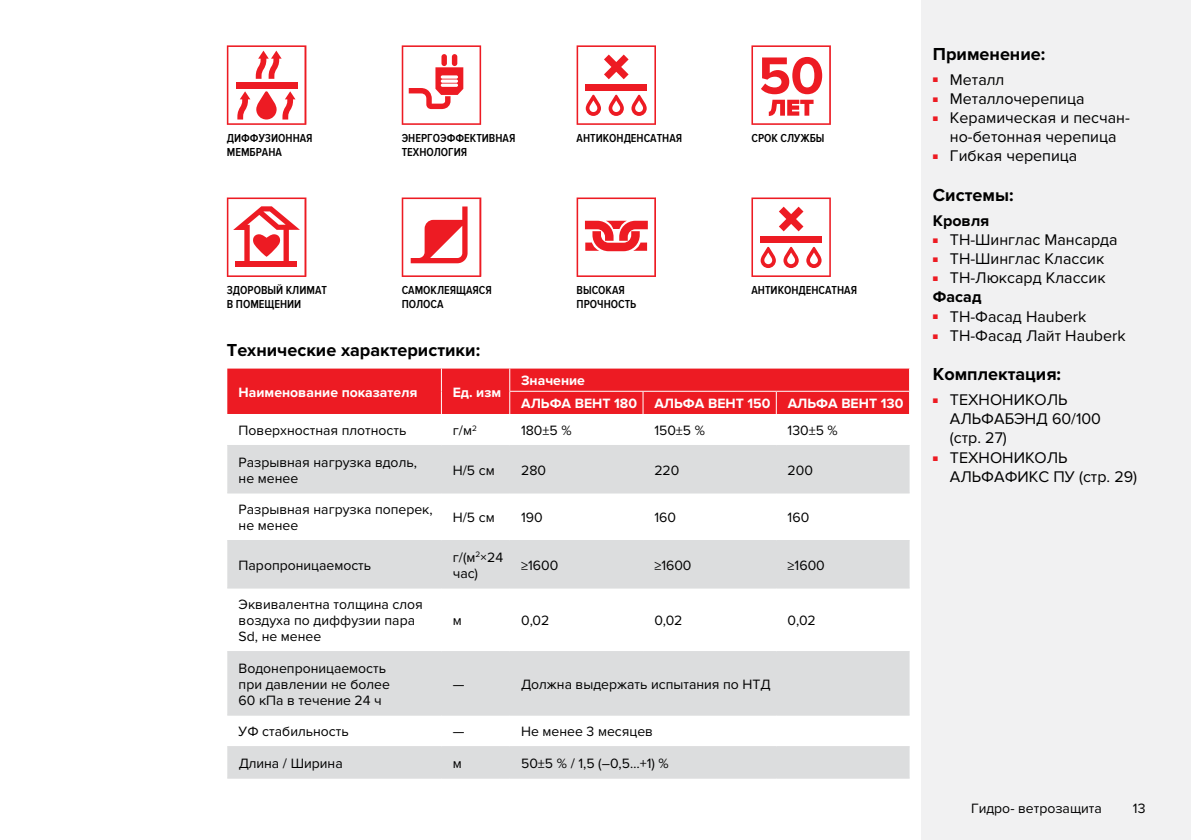
<style>
.page{position:relative;width:1191px;height:840px;background:#fff}
.page>*{position:absolute;margin:0;border:0;box-sizing:border-box;transform-origin:0 0}
.t1{font:700 18px "Proxima Nova";color:#000}
.t2{font:16px/19.2px "Proxima Nova";color:#000}
.t3{font:700 16px "Proxima Nova";color:#000}
.t4{font:14px/16px "Proxima Nova";color:#000}
.t5{font:700 14px/22.6px "Proxima Nova";color:#fff}
.t6{font:600 12px/14px "Proxima Nova Cond";color:#000}
.s1{font-size:8px;color:#ed1b23}
.s2{font-weight:700}
</style>
<div class="page">
<div style="left:921px;top:0;width:270px;height:839px;background:#f1f1f2"></div>
<svg style="left:751px;top:197px;width:80px;height:80px"></svg>
<svg style="left:402px;top:197px;width:79px;height:80px"></svg>
<svg style="left:576px;top:45px;width:80px;height:80px"></svg>
<svg style="left:227px;top:45px;width:79px;height:80px"></svg>
<svg style="left:227px;top:197px;width:79px;height:80px"></svg>
<svg style="left:402px;top:45px;width:79px;height:80px"></svg>
<svg style="left:576px;top:197px;width:80px;height:80px"></svg>
<svg style="left:751px;top:45px;width:80px;height:80px"></svg>
<svg style="left:227px;top:446px;width:682px;height:331px;fill:#dcddde"></svg>
<div style="left:227px;top:368px;width:683px;height:46px;background:#ed1b23"></div>
<hr style="left:227px;top:445px;width:214px;height:1px;background:#dcddde">
<hr style="left:441px;top:445px;width:69px;height:1px;background:#dcddde">
<hr style="left:510px;top:445px;width:133px;height:1px;background:#dcddde">
<hr style="left:643px;top:445px;width:133px;height:1px;background:#dcddde">
<hr style="left:776px;top:445px;width:133px;height:1px;background:#dcddde">
<hr style="left:227px;top:492px;width:214px;height:1px;background:#dcddde">
<hr style="left:441px;top:492px;width:69px;height:1px;background:#dcddde">
<hr style="left:510px;top:492px;width:133px;height:1px;background:#dcddde">
<hr style="left:643px;top:492px;width:133px;height:1px;background:#dcddde">
<hr style="left:776px;top:492px;width:133px;height:1px;background:#dcddde">
<hr style="left:227px;top:540px;width:214px;height:1px;background:#dcddde">
<hr style="left:441px;top:540px;width:69px;height:1px;background:#dcddde">
<hr style="left:510px;top:540px;width:133px;height:1px;background:#dcddde">
<hr style="left:643px;top:540px;width:133px;height:1px;background:#dcddde">
<hr style="left:776px;top:540px;width:133px;height:1px;background:#dcddde">
<hr style="left:227px;top:587px;width:214px;height:1px;background:#dcddde">
<hr style="left:441px;top:587px;width:69px;height:1px;background:#dcddde">
<hr style="left:510px;top:587px;width:133px;height:1px;background:#dcddde">
<hr style="left:643px;top:587px;width:133px;height:1px;background:#dcddde">
<hr style="left:776px;top:587px;width:133px;height:1px;background:#dcddde">
<hr style="left:227px;top:650px;width:214px;height:1px;background:#dcddde">
<hr style="left:441px;top:650px;width:69px;height:1px;background:#dcddde">
<hr style="left:510px;top:650px;width:133px;height:1px;background:#dcddde">
<hr style="left:643px;top:650px;width:133px;height:1px;background:#dcddde">
<hr style="left:776px;top:650px;width:133px;height:1px;background:#dcddde">
<hr style="left:227px;top:714px;width:214px;height:1px;background:#dcddde">
<hr style="left:441px;top:714px;width:69px;height:1px;background:#dcddde">
<hr style="left:510px;top:714px;width:133px;height:1px;background:#dcddde">
<hr style="left:643px;top:714px;width:133px;height:1px;background:#dcddde">
<hr style="left:776px;top:714px;width:133px;height:1px;background:#dcddde">
<hr style="left:227px;top:745px;width:214px;height:1px;background:#dcddde">
<hr style="left:441px;top:745px;width:69px;height:1px;background:#dcddde">
<hr style="left:510px;top:745px;width:133px;height:1px;background:#dcddde">
<hr style="left:643px;top:745px;width:133px;height:1px;background:#dcddde">
<hr style="left:776px;top:745px;width:133px;height:1px;background:#dcddde">
<hr style="left:227px;top:777px;width:214px;height:1px;background:#dcddde">
<hr style="left:441px;top:777px;width:69px;height:1px;background:#dcddde">
<hr style="left:510px;top:777px;width:133px;height:1px;background:#dcddde">
<hr style="left:643px;top:777px;width:133px;height:1px;background:#dcddde">
<hr style="left:776px;top:777px;width:133px;height:1px;background:#dcddde">
<hr style="left:509px;top:390px;width:134px;height:1px;background:#fff">
<hr style="left:643px;top:390px;width:133px;height:1px;background:#fff">
<hr style="left:776px;top:390px;width:134px;height:1px;background:#fff">
<p class="t6" style="left:576px;top:131px;width:107px">антиконденсатная</p>
<p class="t6" style="left:227px;top:131px;width:87px">Диффузионная</p>
<p class="t6" style="left:751px;top:131px;width:75px">срок службы</p>
<p class="t6" style="left:227px;top:145px;width:57px">мембрана</p>
<p class="t6" style="left:402px;top:131px;width:115px">Энергоэффективная технология</p>
<p class="t6" style="left:227px;top:283px;width:102px">Здоровый климат в помещении</p>
<p class="t6" style="left:402px;top:283px;width:92px">Самоклеящаяся полоса</p>
<p class="t1" style="left:227px;top:340px;width:255px">Технические характеристики:</p>
<p class="t6" style="left:576px;top:283px;width:61px">высокая прочность</p>
<p class="t6" style="left:751px;top:283px;width:107px">антиконденсатная</p>
<p class="t5" style="left:239px;top:381px;width:180px">Наименование показателя</p>
<p class="t5" style="left:453px;top:381px;width:50px">Ед. изм</p>
<p class="t5" style="left:521px;top:369px;width:65px">Значение<br>АЛЬ</p>
<p class="t5" style="left:549px;top:392px;width:35px">ФА ВЕНТ</p>
<p class="t5" style="left:614px;top:392px;width:51px">180 АЛЬ</p>
<p class="t5" style="left:683px;top:392px;width:35px">ФА ВЕНТ</p>
<p class="t5" style="left:747px;top:392px;width:51px">150 АЛЬ</p>
<p class="t5" style="left:816px;top:392px;width:35px">ФА ВЕНТ</p>
<p class="t5" style="left:880px;top:392px;width:24px">130</p>
<p class="t4" style="left:239px;top:422px;width:169px">Поверхностная плотность</p>
<p class="t4" style="left:453px;top:422px;width:26px">г/м<sup>2</sup></p>
<p class="t4" style="left:521px;top:422px;width:52px">180±5 %</p>
<p class="t4" style="left:654px;top:422px;width:52px">150±5 %</p>
<p class="t4" style="left:787px;top:422px;width:52px">130±5 %</p>
<p class="t4" style="left:239px;top:454px;width:180px">Разрывная нагрузка вдоль, не менее</p>
<p class="t4" style="left:453px;top:462px;width:43px">Н/5 см</p>
<p class="t4" style="left:521px;top:462px;width:26px">280</p>
<p class="t4" style="left:654px;top:462px;width:27px">220</p>
<p class="t4" style="left:787px;top:462px;width:27px">200</p>
<p class="t4" style="left:239px;top:501px;width:196px">Разрывная нагрузка поперек, не менее</p>
<p class="t4" style="left:453px;top:509px;width:43px">Н/5 см</p>
<p class="t4" style="left:521px;top:509px;width:23px">190</p>
<p class="t4" style="left:654px;top:509px;width:23px">160</p>
<p class="t4" style="left:787px;top:509px;width:23px">160</p>
<p class="t4" style="left:239px;top:557px;width:134px">Паропроницаемость</p>
<p class="t4" style="left:453px;top:549px;width:52px">г/(м<sup>2</sup>×24 час)</p>
<p class="t4" style="left:521px;top:557px;width:39px">≥1600</p>
<p class="t4" style="left:654px;top:557px;width:39px">≥1600</p>
<p class="t4" style="left:787px;top:557px;width:39px">≥1600</p>
<p class="t4" style="left:239px;top:596px;width:186px">Эквивалентна толщина слоя воздуха по диффузии пара<br>Sd, не менее</p>
<p class="t4" style="left:453px;top:612px;width:11px">м</p>
<p class="t4" style="left:521px;top:612px;width:30px">0,02</p>
<p class="t4" style="left:654px;top:612px;width:30px">0,02</p>
<p class="t4" style="left:787px;top:612px;width:30px">0,02</p>
<p class="t4" style="left:239px;top:660px;width:153px">Водонепроницаемость при давлении не более<br>60 кПа в течение 24 ч</p>
<p class="t4" style="left:453px;top:676px;width:13px">—</p>
<p class="t4" style="left:521px;top:676px;width:250px">Должна выдержать испытания по НТД</p>
<p class="t4" style="left:239px;top:723px;width:112px">УФ стабильность</p>
<p class="t4" style="left:453px;top:723px;width:13px">—</p>
<p class="t4" style="left:521px;top:723px;width:133px">Не менее 3 месяцев</p>
<p class="t4" style="left:239px;top:755px;width:106px">Длина / Ширина</p>
<p class="t4" style="left:453px;top:755px;width:11px">м</p>
<p class="t4" style="left:521px;top:755px;width:149px">50±5 % / 1,5 (–0,5…+1) %</p>
<p class="t1" style="left:933px;top:43px;width:114px">Применение:</p>
<p class="t2" style="left:933px;top:70px;width:73px"><span class="s1">■</span> М еталл</p>
<p class="t2" style="left:933px;top:89px;width:153px"><span class="s1">■</span> Металлочерепица</p>
<p class="t2" style="left:933px;top:108px;width:198px;text-align:center"><span class="s1">■</span> Керамическая и песчан&shy;но-бетонная черепица</p>
<p class="t2" style="left:933px;top:147px;width:146px"><span class="s1">■</span> Гибкая черепица</p>
<p class="t1" style="left:933px;top:184px;width:82px">Системы:</p>
<p class="t3" style="left:933px;top:211px;width:58px">Кровля</p>
<p class="t2" style="left:933px;top:230px;width:186px"><span class="s1">■</span> ТН-Шинглас Мансарда</p>
<p class="t2" style="left:933px;top:249px;width:173px"><span class="s1">■</span> ТН-Шинглас Классик</p>
<p class="t2" style="left:933px;top:268px;width:174px"><span class="s1">■</span> ТН-Люксард Классик<br><span class="s2">Фасад</span></p>
<p class="t2" style="left:933px;top:307px;width:155px"><span class="s1">■</span> ТН-Фасад Hauberk</p>
<p class="t2" style="left:933px;top:326px;width:194px"><span class="s1">■</span> ТН-Фасад Лайт Hauberk</p>
<p class="t1" style="left:933px;top:363px;width:130px">Комплектация:</p>
<p class="t2" style="left:950px;top:390px;width:153px;text-indent:-17px"><span class="s1">■</span> ТЕХНОНИКОЛЬ<br>АЛЬФАБЭНД 60/100 (стр. 27)</p>
<p class="t2" style="left:950px;top:448px;width:189px;text-indent:-17px"><span class="s1">■</span> ТЕХНОНИКОЛЬ<br>АЛЬФАФИКС ПУ (стр. 29)</p>
<p class="t4" style="left:971px;top:800px;width:132px">Гидро- ветрозащита</p>
<p class="t4" style="left:1132px;top:800px;width:14px">13</p>
</div>
